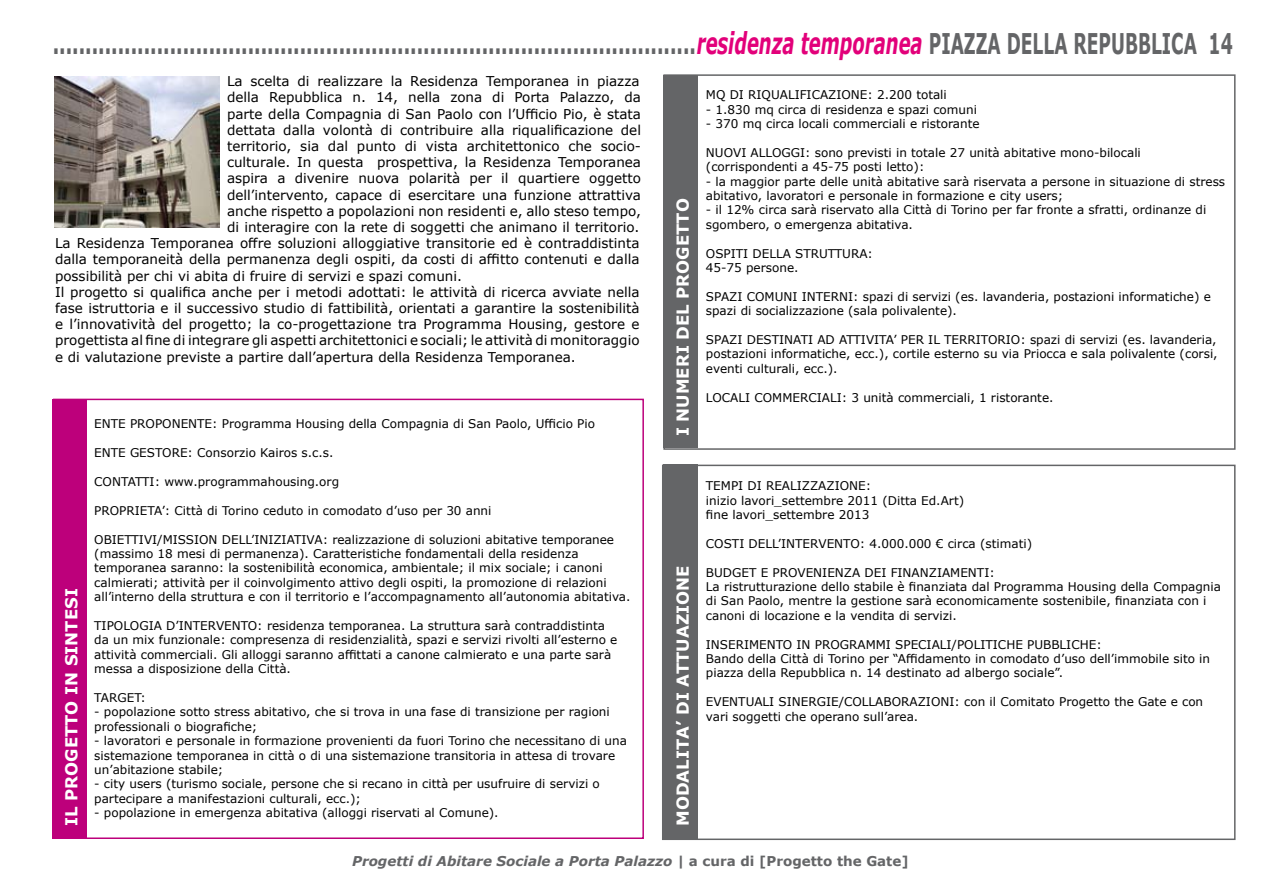
<style>
.page{position:relative;width:1263px;height:893px;background:#fff}
.page>*{position:absolute;margin:0;border:0;box-sizing:border-box;transform-origin:0 0}
.t1{font:700 30px "Verdana";color:#646567;scale:.6 1}
.t2{font:700 16.5px "Verdana";color:#fff}
.t3{font:13.5px "Verdana";color:#000}
.t4{font:italic 700 13.5px "Verdana";color:#646567}
.t5{font:12px/14.4px "Verdana";color:#000}
.s1{font-style:italic;color:#e2007a}
.s2{font-size:28.5px}
.s3{font-style:normal}
</style>
<div class="page">
<div style="left:663px;top:75px;width:35px;height:373px;background:#646567"></div>
<div style="left:663px;top:465px;width:35px;height:374px;background:#646567"></div>
<div style="left:663px;top:74px;width:572px;height:376px;border:2px solid #646567"></div>
<div style="left:662px;top:465px;width:573px;height:375px;border:2px solid #646567"></div>
<img style="left:55px;top:77px;width:164px;height:150px">
<div style="left:52px;top:399px;width:35px;height:440px;background:#bd007b"></div>
<div style="left:53px;top:399px;width:591px;height:440px;border:2px solid #bd007b"></div>
<h1 class="t1" style="left:53px;top:22px;width:1968px">...................................................................................................<span class="s1">residenza temporanea</span> <span class="s2">PIAZZA DELLA REPUBBLICA 14</span></h1>
<p class="t3" style="left:227px;top:72px;width:414px">La scelta di realizzare la Residenza Temporanea in piazza</p>
<p class="t3" style="left:227px;top:88px;width:415px">della Repubblica n. 14, nella zona di Porta Palazzo, da</p>
<p class="t3" style="left:227px;top:104px;width:416px">parte della Compagnia di San Paolo con l’Ufficio Pio, è stata</p>
<p class="t3" style="left:227px;top:121px;width:415px">dettata dalla volontà di contribuire alla riqualificazione del</p>
<p class="t3" style="left:227px;top:137px;width:415px">territorio, sia dal punto di vista architettonico che socio-</p>
<p class="t3" style="left:227px;top:153px;width:416px">culturale. In questa prospettiva, la Residenza Temporanea</p>
<p class="t3" style="left:227px;top:169px;width:416px">aspira a divenire nuova polarità per il quartiere oggetto</p>
<p class="t3" style="left:227px;top:185px;width:415px">dell’intervento, capace di esercitare una funzione attrattiva</p>
<p class="t3" style="left:227px;top:202px;width:416px">anche rispetto a popolazioni non residenti e, allo steso tempo,</p>
<p class="t3" style="left:227px;top:218px;width:414px">di interagire con la rete di soggetti che animano il territorio.</p>
<p class="t3" style="left:55px;top:234px;width:586px">La Residenza Temporanea offre soluzioni alloggiative transitorie ed è contraddistinta</p>
<p class="t3" style="left:55px;top:250px;width:586px">dalla temporaneità della permanenza degli ospiti, da costi di affitto contenuti e dalla</p>
<p class="t3" style="left:55px;top:266px;width:408px">possibilità per chi vi abita di fruire di servizi e spazi comuni.</p>
<p class="t3" style="left:55px;top:283px;width:586px">Il progetto si qualifica anche per i metodi adottati: le attività di ricerca avviate nella</p>
<p class="t3" style="left:55px;top:299px;width:586px">fase istruttoria e il successivo studio di fattibilità, orientati a garantire la sostenibilità</p>
<p class="t3" style="left:55px;top:315px;width:586px">e l’innovatività del progetto; la co-progettazione tra Programma Housing, gestore e</p>
<p class="t3" style="left:55px;top:331px;width:586px">progettista al fine di integrare gli aspetti architettonici e sociali; le attività di monitoraggio</p>
<p class="t3" style="left:55px;top:347px;width:522px">e di valutazione previste a partire dall’apertura della Residenza Temporanea.</p>
<p class="t5" style="left:706px;top:87px;width:242px">MQ DI RIQUALIFICAZIONE: 2.200 totali</p>
<p class="t5" style="left:706px;top:102px;width:273px">- 1.830 mq circa di residenza e spazi comuni</p>
<p class="t5" style="left:706px;top:116px;width:275px">- 370 mq circa locali commerciali e ristorante</p>
<p class="t5" style="left:706px;top:145px;width:436px">NUOVI ALLOGGI: sono previsti in totale 27 unità abitative mono-bilocali (corrispondenti a 45-75 posti letto):</p>
<p class="t5" style="left:706px;top:174px;width:521px">- la maggior parte delle unità abitative sarà riservata a persone in situazione di stress abitativo, lavoratori e personale in formazione e city users;</p>
<p class="t5" style="left:706px;top:203px;width:502px">- il 12% circa sarà riservato alla Città di Torino per far fronte a sfratti, ordinanze di sgombero, o emergenza abitativa.</p>
<p class="t5" style="left:706px;top:246px;width:169px">OSPITI DELLA STRUTTURA:<br>45-75 persone.</p>
<p class="t5" style="left:706px;top:289px;width:506px">SPAZI COMUNI INTERNI: spazi di servizi (es. lavanderia, postazioni informatiche) e spazi di socializzazione (sala polivalente).</p>
<p class="t5" style="left:706px;top:332px;width:513px;text-align:justify">SPAZI DESTINATI AD ATTIVITA’ PER IL TERRITORIO: spazi di servizi (es. lavanderia, postazioni informatiche, ecc.), cortile esterno su via Priocca e sala polivalente (corsi, eventi culturali, ecc.).</p>
<p class="t5" style="left:706px;top:390px;width:349px">LOCALI COMMERCIALI: 3 unità commerciali, 1 ristorante.</p>
<h2 class="t2" style="left:671px;top:436px;width:239px;rotate:-90deg">I NUMERI DEL PROGETTO</h2>
<p class="t5" style="left:94px;top:417px;width:502px">ENTE PROPONENTE: Programma Housing della Compagnia di San Paolo, Ufficio Pio</p>
<p class="t5" style="left:94px;top:446px;width:241px">ENTE GESTORE: Consorzio Kairos s.c.s.</p>
<p class="t5" style="left:94px;top:474px;width:246px">CONTATTI: www.programmahousing.org</p>
<p class="t5" style="left:94px;top:503px;width:399px">PROPRIETA’: Città di Torino ceduto in comodato d’uso per 30 anni</p>
<p class="t5" style="left:94px;top:532px;width:538px">OBIETTIVI/MISSION DELL’INIZIATIVA: realizzazione di soluzioni abitative temporanee (massimo 18 mesi di permanenza). Caratteristiche fondamentali della residenza temporanea saranno: la sostenibilità economica, ambientale; il mix sociale; i canoni calmierati; attività per il coinvolgimento attivo degli ospiti, la promozione di relazioni all’interno della struttura e con il territorio e l’accompagnamento all’autonomia abitativa.</p>
<p class="t5" style="left:94px;top:618px;width:525px">TIPOLOGIA D’INTERVENTO: residenza temporanea. La struttura sarà contraddistinta da un mix funzionale: compresenza di residenzialità, spazi e servizi rivolti all’esterno e attività commerciali. Gli alloggi saranno affittati a canone calmierato e una parte sarà messa a disposizione della Città.</p>
<p class="t5" style="left:94px;top:690px;width:53px">TARGET:</p>
<p class="t5" style="left:94px;top:705px;width:517px">- popolazione sotto stress abitativo, che si trova in una fase di transizione per ragioni professionali o biografiche;</p>
<p class="t5" style="left:94px;top:734px;width:534px">- lavoratori e personale in formazione provenienti da fuori Torino che necessitano di una sistemazione temporanea in città o di una sistemazione transitoria in attesa di trovare un’abitazione stabile;</p>
<p class="t5" style="left:94px;top:777px;width:507px">- city users (turismo sociale, persone che si recano in città per usufruire di servizi o partecipare a manifestazioni culturali, ecc.);</p>
<p class="t5" style="left:94px;top:806px;width:406px">- popolazione in emergenza abitativa (alloggi riservati al Comune).</p>
<p class="t5" style="left:706px;top:478px;width:260px">TEMPI DI REALIZZAZIONE:<br>inizio lavori_settembre 2011 (Ditta Ed.Art) fine lavori_settembre 2013</p>
<p class="t5" style="left:706px;top:536px;width:328px">COSTI DELL’INTERVENTO: 4.000.000 € circa (stimati)</p>
<p class="t5" style="left:706px;top:565px;width:516px">BUDGET E PROVENIENZA DEI FINANZIAMENTI:<br>La ristrutturazione dello stabile è finanziata dal Programma Housing della Compagnia di San Paolo, mentre la gestione sarà economicamente sostenibile, finanziata con i canoni di locazione e la vendita di servizi.</p>
<p class="t5" style="left:706px;top:637px;width:506px">INSERIMENTO IN PROGRAMMI SPECIALI/POLITICHE PUBBLICHE:<br>Bando della Città di Torino per “Affidamento in comodato d’uso dell’immobile sito in piazza della Repubblica n. 14 destinato ad albergo sociale”.</p>
<p class="t5" style="left:706px;top:694px;width:499px">EVENTUALI SINERGIE/COLLABORAZIONI: con il Comitato Progetto the Gate e con vari soggetti che operano sull’area.</p>
<h2 class="t2" style="left:671px;top:826px;width:262px;rotate:-90deg">MODALITA’ DI ATTUAZIONE</h2>
<p class="t4" style="left:352px;top:852px;width:558px">Progetti di Abitare Sociale a Porta Palazzo | <span class="s3">a cura di [Progetto the Gate]</span></p>
<h2 class="t2" style="left:60px;top:826px;width:239px;rotate:-90deg">IL PROGETTO IN SINTESI</h2>
</div>
